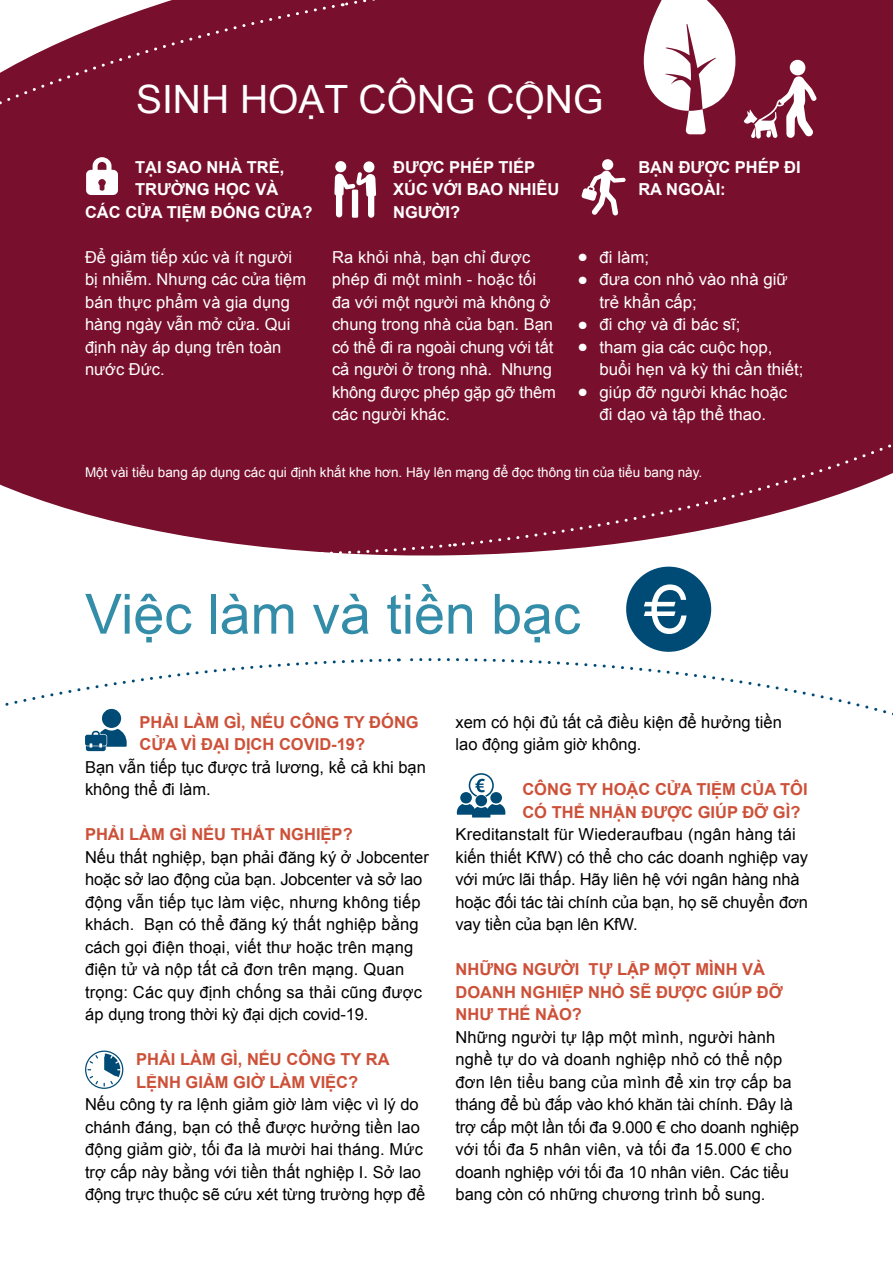
<style>
.page{position:relative;width:893px;height:1263px;background:#fff}
.page>*{position:absolute;margin:0;border:0;box-sizing:border-box;transform-origin:0 0}
.t1{font:55.5px "Arial";color:#338da9}
.t2{font:39px "Arial";color:#fff}
.t3{font:16.5px/22.5px "Arial";color:#000}
.t4{font:16.5px/22.5px "Arial";color:#fff}
.t5{font:700 16.5px/22.5px "Arial";color:#cd5038}
.t6{font:700 16.5px/22.5px "Arial";color:#fff}
.t7{font:13.5px "Arial";color:#fff}
.s1{font-family:"Alber New";font-size:10.5px}
</style>
<div class="page">
<div style="left:337px;top:105px;width:556px;height:451px;background:#780f2d"></div>
<div style="left:343px;top:0;width:550px;height:133px;background:#780f2d"></div>
<div style="left:0;top:3px;width:337px;height:349px;background:#780f2d"></div>
<svg style="left:0;top:352px;width:453px;height:204px;background:#852742"></svg>
<div style="left:460px;top:205px;width:433px;height:342px;background:#780f2d"></div>
<svg style="left:400px;top:658px;width:493px;height:160px"></svg>
<svg style="left:5px;top:658px;width:386px;height:94px"></svg>
<svg style="left:644px;top:0;width:91px;height:134px"></svg>
<svg style="left:86px;top:157px;width:32px;height:38px"></svg>
<svg style="left:626px;top:567px;width:85px;height:85px"></svg>
<div style="left:790px;top:60px;width:15px;height:15px;background:#fff;border-radius:50%"></div>
<svg style="left:744px;top:76px;width:72px;height:63px"></svg>
<div style="left:602px;top:159px;width:11px;height:11px;background:#fff;border-radius:50%"></div>
<svg style="left:581px;top:170px;width:45px;height:45px"></svg>
<svg style="left:85px;top:709px;width:42px;height:42px"></svg>
<svg style="left:457px;top:773px;width:48px;height:44px"></svg>
<svg style="left:85px;top:1050px;width:38px;height:39px"></svg>
<div style="left:335px;top:161px;width:11px;height:11px;background:#fff;border-radius:50%"></div>
<div style="left:363px;top:161px;width:11px;height:12px;background:#fff;border-radius:50%"></div>
<svg style="left:334px;top:172px;width:42px;height:46px"></svg>
<h2 class="t2" style="left:136px;top:74px;width:469px">SINH HOẠT CÔNG CỘNG</h2>
<p class="t6" style="left:135px;top:156px;width:151px">TẠI SAO NHÀ TRẺ,</p>
<p class="t6" style="left:135px;top:179px;width:145px">TRƯỜNG HỌC VÀ</p>
<p class="t6" style="left:85px;top:201px;width:229px">CÁC CỬA TIỆM ĐÓNG CỬA?</p>
<p class="t4" style="left:85px;top:246px;width:223px">Để giảm tiếp xúc và ít người bị nhiễm. Nhưng các cửa tiệm bán thực phẩm và gia dụng hàng ngày vẫn mở cửa. Qui định này áp dụng trên toàn nước Đức.</p>
<p class="t6" style="left:393px;top:156px;width:168px">ĐƯỢC PHÉP TIẾP<br>XÚC VỚI BAO NHIÊU<br>NGƯỜI?</p>
<p class="t4" style="left:332px;top:246px;width:225px">Ra khỏi nhà, bạn chỉ được phép đi một mình - hoặc tối đa với một người mà không ở chung trong nhà của bạn. Bạn có thể đi ra ngoài chung với tất cả người ở trong nhà. Nhưng không được phép gặp gỡ thêm các người khác.</p>
<p class="t6" style="left:638px;top:156px;width:164px">BẠN ĐƯỢC PHÉP ĐI<br>RA NGOÀI:</p>
<p class="t4" style="left:578px;top:246px;width:72px"><span class="s1">●</span> đi làm;</p>
<p class="t4" style="left:600px;top:268px;width:190px;text-indent:-21px"><span class="s1">●</span> đưa con nhỏ vào nhà giữ trẻ khẩn cấp;</p>
<p class="t4" style="left:578px;top:313px;width:164px"><span class="s1">●</span> đi chợ và đi bác sĩ;</p>
<p class="t4" style="left:600px;top:336px;width:205px;text-indent:-21px"><span class="s1">●</span> tham gia các cuộc họp, buổi hẹn và kỳ thi cần thiết;</p>
<p class="t4" style="left:578px;top:381px;width:210px;text-align:center"><span class="s1">●</span> giúp đỡ người khác hoặc đi dạo và tập thể thao.</p>
<p class="t7" style="left:85px;top:463px;width:619px">Một vài tiểu bang áp dụng các qui định khắt khe hơn. Hãy lên mạng để đọc thông tin của tiểu bang này.</p>
<h1 class="t1" style="left:85px;top:578px;width:497px">Việc làm và tiền bạc</h1>
<p class="t5" style="left:139px;top:711px;width:281px">PHẢI LÀM GÌ, NẾU CÔNG TY ĐÓNG<br>CỬA VÌ ĐẠI DỊCH COVID-19?</p>
<p class="t3" style="left:85px;top:756px;width:342px">Bạn vẫn tiếp tục được trả lương, kể cả khi bạn không thể đi làm.</p>
<p class="t5" style="left:85px;top:823px;width:269px">PHẢI LÀM GÌ NẾU THẤT NGHIỆP?</p>
<p class="t3" style="left:85px;top:846px;width:345px">Nếu thất nghiệp, bạn phải đăng ký ở Jobcenter hoặc sở lao động của bạn. Jobcenter và sở lao động vẫn tiếp tục làm việc, nhưng không tiếp khách. Bạn có thể đăng ký thất nghiệp bằng cách gọi điện thoại, viết thư hoặc trên mạng điện tử và nộp tất cả đơn trên mạng. Quan trọng: Các quy định chống sa thải cũng được áp dụng trong thời kỳ đại dịch covid-19.</p>
<p class="t5" style="left:136px;top:1049px;width:255px">PHẢI LÀM GÌ, NẾU CÔNG TY RA<br>LỆNH GIẢM GIỜ LÀM VIỆC?</p>
<p class="t3" style="left:85px;top:1093px;width:342px">Nếu công ty ra lệnh giảm giờ làm việc vì lý do chánh đáng, bạn có thể được hưởng tiền lao động giảm giờ, tối đa là mười hai tháng. Mức trợ cấp này bằng với tiền thất nghiệp I. Sở lao động trực thuộc sẽ cứu xét từng trường hợp để</p>
<p class="t3" style="left:455px;top:711px;width:328px">xem có hội đủ tất cả điều kiện để hưởng tiền lao động giảm giờ không.</p>
<p class="t5" style="left:522px;top:779px;width:287px">CÔNG TY HOẶC CỬA TIỆM CỦA TÔI<br>CÓ THỂ NHẬN ĐƯỢC GIÚP ĐỠ GÌ?</p>
<p class="t3" style="left:455px;top:823px;width:354px">Kreditanstalt für Wiederaufbau (ngân hàng tái kiến thiết KfW) có thể cho các doanh nghiệp vay với mức lãi thấp. Hãy liên hệ với ngân hàng nhà hoặc đối tác tài chính của bạn, họ sẽ chuyển đơn vay tiền của bạn lên KfW.</p>
<p class="t5" style="left:455px;top:959px;width:329px">NHỮNG NGƯỜI TỰ LẬP MỘT MÌNH VÀ<br>DOANH NGHIỆP NHỎ SẼ ĐƯỢC GIÚP ĐỠ<br>NHƯ THẾ NÀO?</p>
<p class="t3" style="left:455px;top:1026px;width:345px">Những người tự lập một mình, người hành nghề tự do và doanh nghiệp nhỏ có thể nộp đơn lên tiểu bang của mình để xin trợ cấp ba tháng để bù đắp vào khó khăn tài chính. Đây là trợ cấp một lần tối đa 9.000 € cho doanh nghiệp với tối đa 5 nhân viên, và tối đa 15.000 € cho doanh nghiệp với tối đa 10 nhân viên. Các tiểu bang còn có những chương trình bổ sung.</p>
</div>
